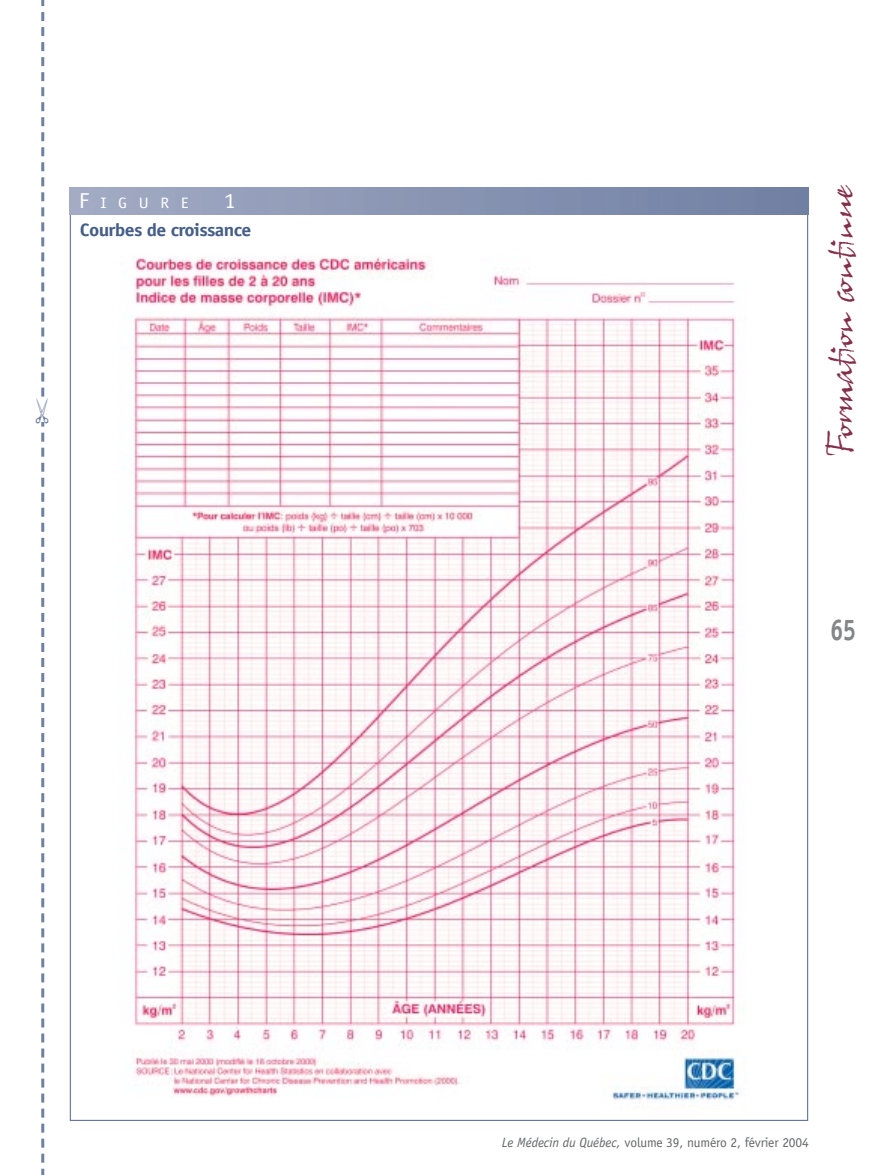
<style>
.page{position:relative;width:878px;height:1175px;background:#fff}
.page>*{position:absolute;margin:0;border:0;box-sizing:border-box;transform-origin:0 0}
.t1{font:36px "John Handy Plain";letter-spacing:-.055em;color:#842f4a}
.t2{font:700 30px "Officina Sans";color:#848688;scale:.8 1}
.t3{font:21.6px "Officina Sans";color:#fff;scale:1.11 1}
.t4{font:700 18px "Officina Sans";letter-spacing:-.035em;color:#455e87;scale:1.1 1}
.t5{font:15.15px "Officina Sans";letter-spacing:.695em;color:#fff;scale:1.11 1}
.t6{font:13.5px "Officina Sans";letter-spacing:-.01em;color:#656769}
.s1{font-size:21.6px}
.s2{font-style:italic}
</style>
<div class="page">
<svg style="left:72px;top:189px;width:734px;height:26px;background:#8994b3"></svg>
<hr style="left:74px;top:188px;width:2px;height:26px;background:#a3acc4">
<hr style="left:87px;top:188px;width:3px;height:26px;background:#a3aac3">
<hr style="left:101px;top:188px;width:2px;height:26px;background:#a1aac3">
<hr style="left:114px;top:188px;width:3px;height:26px;background:#a0a9c2">
<hr style="left:127px;top:188px;width:3px;height:26px;background:#9fa7c1">
<hr style="left:141px;top:188px;width:3px;height:26px;background:#9fa7c0">
<hr style="left:154px;top:188px;width:3px;height:26px;background:#9ea7c0">
<hr style="left:168px;top:188px;width:3px;height:26px;background:#9ca6c0">
<hr style="left:181px;top:188px;width:3px;height:26px;background:#9ba4be">
<hr style="left:195px;top:188px;width:3px;height:26px;background:#9ba3be">
<hr style="left:208px;top:188px;width:3px;height:26px;background:#9aa3bd">
<hr style="left:222px;top:188px;width:3px;height:26px;background:#98a1bd">
<hr style="left:235px;top:188px;width:3px;height:26px;background:#97a1bc">
<hr style="left:249px;top:188px;width:3px;height:26px;background:#96a0bc">
<hr style="left:262px;top:188px;width:3px;height:26px;background:#959fbb">
<hr style="left:276px;top:188px;width:2px;height:26px;background:#949fba">
<hr style="left:289px;top:188px;width:3px;height:26px;background:#949eba">
<hr style="left:303px;top:188px;width:2px;height:26px;background:#939eb9">
<hr style="left:316px;top:188px;width:3px;height:26px;background:#929bb8">
<hr style="left:330px;top:188px;width:2px;height:26px;background:#909bb8">
<hr style="left:343px;top:188px;width:3px;height:26px;background:#8f9bb8">
<hr style="left:356px;top:188px;width:3px;height:26px;background:#8e9ab6">
<hr style="left:370px;top:188px;width:3px;height:26px;background:#8d98b6">
<hr style="left:383px;top:188px;width:3px;height:26px;background:#8c97b6">
<hr style="left:397px;top:188px;width:3px;height:26px;background:#8c97b4">
<hr style="left:410px;top:188px;width:3px;height:26px;background:#8b96b4">
<hr style="left:424px;top:188px;width:3px;height:26px;background:#8a95b4">
<hr style="left:437px;top:188px;width:3px;height:26px;background:#8994b3">
<hr style="left:451px;top:188px;width:3px;height:26px;background:#8894b2">
<hr style="left:464px;top:188px;width:3px;height:26px;background:#8793b2">
<hr style="left:478px;top:188px;width:3px;height:26px;background:#8693b2">
<hr style="left:491px;top:188px;width:3px;height:26px;background:#8592af">
<hr style="left:505px;top:188px;width:3px;height:26px;background:#8490af">
<hr style="left:518px;top:188px;width:3px;height:26px;background:#8390af">
<hr style="left:532px;top:188px;width:2px;height:26px;background:#828faf">
<hr style="left:545px;top:188px;width:3px;height:26px;background:#828eaf">
<hr style="left:559px;top:188px;width:2px;height:26px;background:#818dad">
<hr style="left:572px;top:188px;width:3px;height:26px;background:#808dad">
<hr style="left:586px;top:188px;width:2px;height:26px;background:#7f8bac">
<hr style="left:599px;top:188px;width:3px;height:26px;background:#7e8bac">
<hr style="left:612px;top:188px;width:3px;height:26px;background:#7d8bac">
<hr style="left:626px;top:188px;width:3px;height:26px;background:#7c89aa">
<hr style="left:639px;top:188px;width:3px;height:26px;background:#7c89aa">
<hr style="left:653px;top:188px;width:3px;height:26px;background:#7988aa">
<hr style="left:666px;top:188px;width:3px;height:26px;background:#7987a9">
<hr style="left:680px;top:188px;width:3px;height:26px;background:#7887a9">
<hr style="left:693px;top:188px;width:3px;height:26px;background:#7886a7">
<hr style="left:707px;top:188px;width:3px;height:26px;background:#7785a7">
<hr style="left:720px;top:188px;width:3px;height:26px;background:#7684a7">
<hr style="left:734px;top:188px;width:3px;height:26px;background:#7684a6">
<hr style="left:747px;top:188px;width:3px;height:26px;background:#7583a6">
<hr style="left:761px;top:188px;width:3px;height:26px;background:#7382a4">
<hr style="left:774px;top:188px;width:3px;height:26px;background:#7382a3">
<hr style="left:788px;top:188px;width:2px;height:26px;background:#7180a3">
<hr style="left:801px;top:188px;width:3px;height:26px;background:#7080a3">
<img style="left:132px;top:256px;width:612px;height:845px">
<svg style="left:41px;top:0;width:4px;height:1175px"></svg>
<p class="t5" style="left:79px;top:197px;width:100px"><span class="s1">F</span>IGURE</p>
<h3 class="t3" style="left:224px;top:192px;width:12px">1</h3>
<h3 class="t4" style="left:80px;top:223px;width:157px">Courbes de croissance</h3>
<h1 class="t1" style="left:825px;top:456px;width:273px;rotate:-90deg">Formation continue</h1>
<h2 class="t2" style="left:830px;top:618px;width:34px">65</h2>
<p class="t6" style="left:502px;top:1137px;width:308px"><span class="s2">Le Médecin du Québec,</span> volume 39, numéro 2, février 2004</p>
</div>
